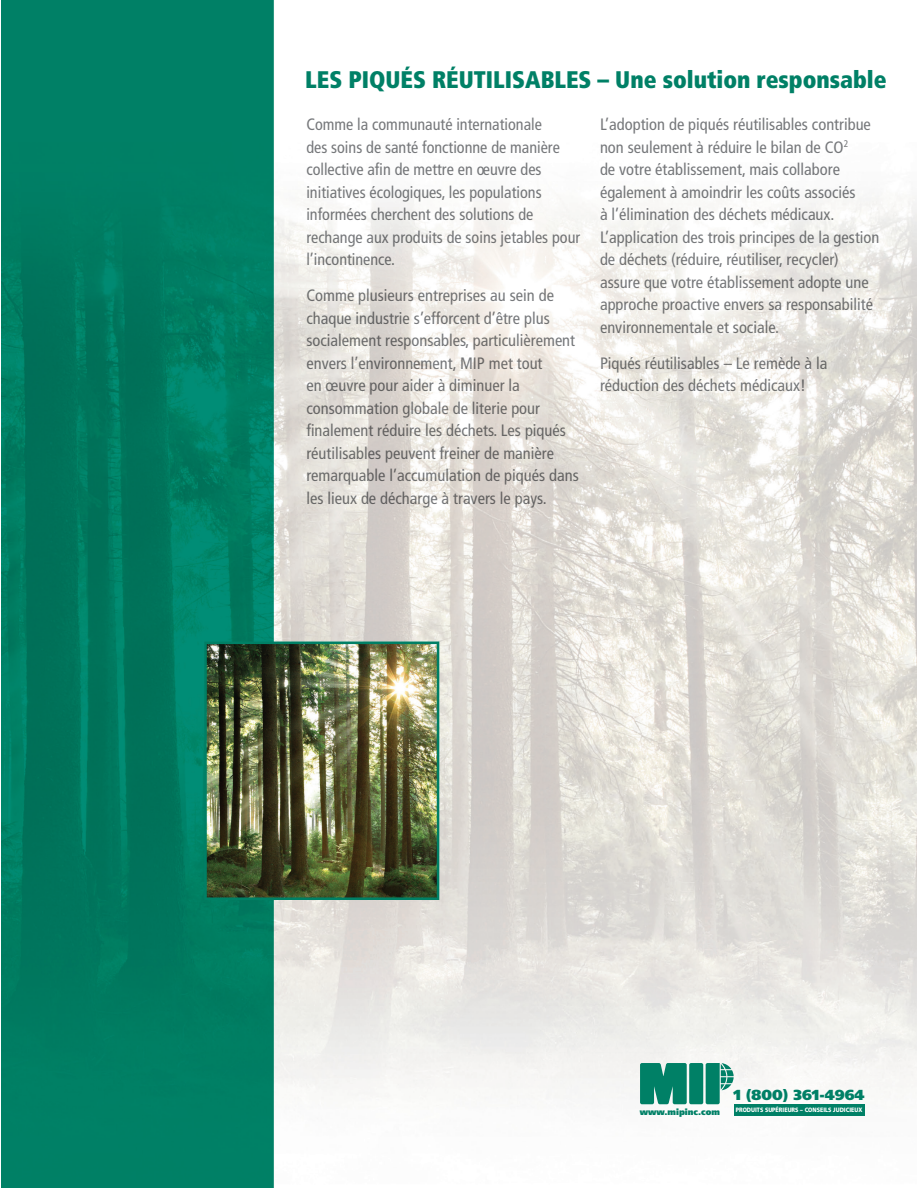
<style>
.page{position:relative;width:917px;height:1188px;background:#fff}
.page>*{position:absolute;margin:0;border:0;box-sizing:border-box;transform-origin:0 0}
.t1{font:900 condensed 24px "Frutiger";color:#008066}
.t2{font:condensed 16.5px/22.5px "Frutiger";color:#76787b}
.t3{font:900 14.55px "Frutiger";color:#008066}
.t4{font:900 8.7px "Frutiger";color:#008066;scale:.95 1}
.t5{font:900 6.3px "Frutiger";color:#fff;scale:.87 1}
</style>
<div class="page">
<img style="left:1px;top:0;width:915px;height:1187px">
<svg style="left:640px;top:1062px;width:47px;height:42px;background:#168a73"></svg>
<div style="left:689px;top:1062px;width:14px;height:42px;background:#008066;border-radius:2px"></div>
<svg style="left:706px;top:1062px;width:28px;height:42px"></svg>
<div style="left:734px;top:1104px;width:130px;height:11px;background:#008066"></div>
<svg style="left:916px;top:202px;width:1px;height:868px"></svg>
<h1 class="t1" style="left:305px;top:65px;width:583px">LES PIQUÉS RÉUTILISABLES – Une solution responsable</h1>
<p class="t2" style="left:306px;top:113px;width:275px">Comme la communauté internationale<br>des soins de santé fonctionne de manière collective afin de mettre en oeuvre des initiatives écologiques, les populations informées cherchent des solutions de rechange aux produits de soins jetables pour l’incontinence.</p>
<p class="t2" style="left:306px;top:284px;width:274px">Comme plusieurs entreprises au sein de chaque industrie s’efforcent d’être plus socialement responsables, particulièrement envers l’environnement, MIP met tout<br>en œuvre pour aider à diminuer la consommation globale de literie pour finalement réduire les déchets. Les piqués réutilisables peuvent freiner de manière remarquable l’accumulation de piqués dans les lieux de décharge à travers le pays.</p>
<p class="t2" style="left:600px;top:113px;width:281px">L’adoption de piqués réutilisables contribue non seulement à réduire le bilan de CO<sup>2<br></sup>de votre établissement, mais collabore également à amoindrir les coûts associés<br>à l’élimination des déchets médicaux.<br>L’application des trois principes de la gestion de déchets (réduire, réutiliser, recycler) assure que votre établissement adopte une approche proactive envers sa responsabilité environnementale et sociale.</p>
<p class="t2" style="left:600px;top:352px;width:229px">Piqués réutilisables – Le remède à la réduction des déchets médicaux!</p>
<p class="t3" style="left:733px;top:1086px;width:133px">1 (800) 361-4964</p>
<p class="t4" style="left:640px;top:1106px;width:86px">www.mipinc.com</p>
<p class="t5" style="left:736px;top:1105px;width:147px">PRODUITS SUPÉRIEURS – CONSEILS JUDICIEUX</p>
</div>
